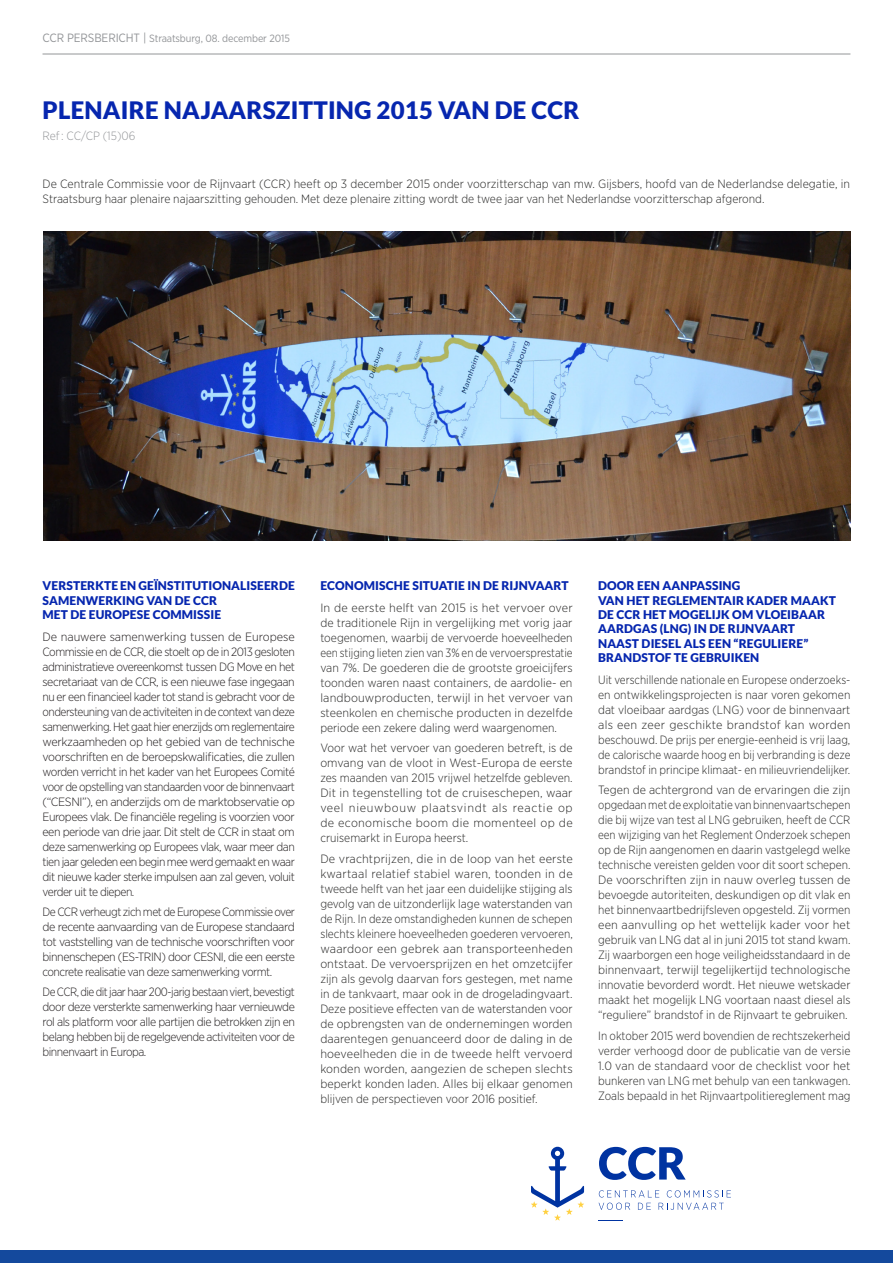
<style>
.page{position:relative;width:893px;height:1263px;background:#fff}
.page>*{position:absolute;margin:0;border:0;box-sizing:border-box;transform-origin:0 0}
.t1{font:900 24px "Lato";letter-spacing:.01em;color:#0626af}
.Texte_courant_light{font:300 12px/15px "Gotham Narrow";color:#282827;text-align:justify}
.Texte_courant_light-2{font:300 12px/15px "Gotham Narrow";color:#282827;text-align:justify;scale:1.05 1}
.Texte_courant_light-3{font:300 12px/15px "Gotham Narrow";letter-spacing:-.04em;color:#231f20;text-align:justify;scale:1.05 1}
.Texte_courant_light-4{font:300 12px/15px "Gotham Narrow";letter-spacing:-.04em;color:#231f20;text-align:justify}
.Texte_courant_light-5{font:300 12px/15px "Gotham Narrow";color:#282827;text-align:justify;scale:.96 1}
.Style_de_paragraphe{font:900 12px/14.4px "Lato";letter-spacing:.01em;color:#0626af}
.Texte_courant_light-6{font:900 12px/14.4px "Lato";letter-spacing:.01em;color:#0626af}
.Texte_courant_light-7{font:300 12px "Gotham Narrow";color:#939598}
.t2{font:10.5px "Gotham Narrow";letter-spacing:-.01em;color:#939598}
.s1{font-size:12px}
</style>
<div class="page">
<hr style="left:43px;top:54px;width:807px;height:1px;background:#939598">
<div style="left:0;top:1250px;width:893px;height:13px;background:#14499d"></div>
<svg style="left:531px;top:1147px;width:53px;height:73px"></svg>
<svg style="left:599px;top:1147px;width:87px;height:33px"></svg>
<svg style="left:598px;top:1220px;width:25px;height:1px"></svg>
<svg style="left:599px;top:1190px;width:132px;height:20px"></svg>
<img style="left:44px;top:232px;width:806px;height:308px">
<p class="t2" style="left:43px;top:32px;width:249px"><span class="s1">CCR PERSBERICHT |</span> Straatsburg, 08. december 2015</p>
<p class="t1" style="left:43px;top:96px;width:538px">PLENAIRE NAJAARSZITTING 2015 VAN DE CCR</p>
<p class="Texte_courant_light-7" style="left:43px;top:128px;width:94px">Ref : CC/CP (15)06</p>
<p class="Texte_courant_light" style="left:43px;top:176px;width:809px">De Centrale Commissie voor de Rijnvaart (CCR) heeft op 3 december 2015 onder voorzitterschap van mw. Gijsbers, hoofd van de Nederlandse delegatie, in<br>Straatsburg haar plenaire najaarszitting gehouden. Met deze plenaire zitting wordt de twee jaar van het Nederlandse voorzitterschap afgerond.</p>
<p class="Texte_courant_light-6" style="left:43px;top:578px;width:254px">VERSTERKTE EN GEÏNSTITUTIONALISEERDE<br>SAMENWERKING VAN DE CCR<br>MET DE EUROPESE COMMISSIE</p>
<p class="Texte_courant_light-3" style="left:43px;top:628px;width:242px">De nauwere samenwerking tussen de Europese Commissie en de CCR, die stoelt op de in 2013 gesloten administratieve overeenkomst tussen DG Move en het secretariaat van de CCR, is een nieuwe fase ingegaan nu er een financieel kader tot stand is gebracht voor de ondersteuning van de activiteiten in de context van deze samenwerking. Het gaat hier enerzijds om reglementaire werkzaamheden op het gebied van de technische voorschriften en de beroepskwalificaties, die zullen worden verricht in het kader van het Europees Comité voor de opstelling van standaarden voor de binnenvaart (“CESNI”), en anderzijds om de marktobservatie op Europees vlak. De financiële regeling is voorzien voor een periode van drie jaar. Dit stelt de CCR in staat om deze samenwerking op Europees vlak, waar meer dan tien jaar geleden een begin mee werd gemaakt en waar dit nieuwe kader sterke impulsen aan zal geven, voluit verder uit te diepen.</p>
<p class="Texte_courant_light-4" style="left:43px;top:904px;width:254px">De CCR verheugt zich met de Europese Commissie over de recente aanvaarding van de Europese standaard tot vaststelling van de technische voorschriften voor binnenschepen (ES-TRIN) door CESNI, die een eerste concrete realisatie van deze samenwerking vormt.</p>
<p class="Texte_courant_light-4" style="left:43px;top:984px;width:254px">De CCR, die dit jaar haar 200-jarig bestaan viert, bevestigt door deze versterkte samenwerking haar vernieuwde rol als platform voor alle partijen die betrokken zijn en belang hebben bij de regelgevende activiteiten voor de binnenvaart in Europa.</p>
<p class="Style_de_paragraphe" style="left:320px;top:578px;width:250px">ECONOMISCHE SITUATIE IN DE RIJNVAART</p>
<p class="Texte_courant_light-2" style="left:320px;top:600px;width:242px">In de eerste helft van 2015 is het vervoer over de traditionele Rijn in vergelijking met vorig jaar toegenomen, waarbij de vervoerde hoeveelheden een stijging lieten zien van 3% en de vervoersprestatie van 7%. De goederen die de grootste groeicijfers toonden waren naast containers, de aardolie- en landbouwproducten, terwijl in het vervoer van steenkolen en chemische producten in dezelfde periode een zekere daling werd waargenomen.</p>
<p class="Texte_courant_light" style="left:320px;top:740px;width:254px">Voor wat het vervoer van goederen betreft, is de omvang van de vloot in West-Europa de eerste zes maanden van 2015 vrijwel hetzelfde gebleven.<br>Dit in tegenstelling tot de cruiseschepen, waar veel nieuwbouw plaatsvindt als reactie op de economische boom die momenteel op de cruisemarkt in Europa heerst.</p>
<p class="Texte_courant_light-2" style="left:320px;top:850px;width:242px">De vrachtprijzen, die in de loop van het eerste kwartaal relatief stabiel waren, toonden in de tweede helft van het jaar een duidelijke stijging als gevolg van de uitzonderlijk lage waterstanden van de Rijn. In deze omstandigheden kunnen de schepen slechts kleinere hoeveelheden goederen vervoeren, waardoor een gebrek aan transporteenheden ontstaat. De vervoersprijzen en het omzetcijfer zijn als gevolg daarvan fors gestegen, met name in de tankvaart, maar ook in de drogeladingvaart.<br>Deze positieve effecten van de waterstanden voor de opbrengsten van de ondernemingen worden daarentegen genuanceerd door de daling in de hoeveelheden die in de tweede helft vervoerd konden worden, aangezien de schepen slechts beperkt konden laden. Alles bij elkaar genomen blijven de perspectieven voor 2016 positief.</p>
<p class="Style_de_paragraphe" style="left:598px;top:578px;width:239px">DOOR EEN AANPASSING<br>VAN HET REGLEMENTAIR KADER MAAKT<br>DE CCR HET MOGELIJK OM VLOEIBAAR<br>AARDGAS (LNG) IN DE RIJNVAART<br>NAAST DIESEL ALS EEN “REGULIERE”<br>BRANDSTOF TE GEBRUIKEN</p>
<p class="Texte_courant_light-5" style="left:598px;top:672px;width:264px">Uit verschillende nationale en Europese onderzoeks&shy;en ontwikkelingsprojecten is naar voren gekomen dat vloeibaar aardgas (LNG) voor de binnenvaart als een zeer geschikte brandstof kan worden beschouwd. De prijs per energie-eenheid is vrij laag, de calorische waarde hoog en bij verbranding is deze brandstof in principe klimaat- en milieuvriendelijker.</p>
<p class="Texte_courant_light" style="left:598px;top:782px;width:254px">Tegen de achtergrond van de ervaringen die zijn opgedaan met de exploitatie van binnenvaartschepen die bij wijze van test al LNG gebruiken, heeft de CCR een wijziging van het Reglement Onderzoek schepen op de Rijn aangenomen en daarin vastgelegd welke technische vereisten gelden voor dit soort schepen.<br>De voorschriften zijn in nauw overleg tussen de bevoegde autoriteiten, deskundigen op dit vlak en het binnenvaartbedrijfsleven opgesteld. Zij vormen een aanvulling op het wettelijk kader voor het gebruik van LNG dat al in juni 2015 tot stand kwam.<br>Zij waarborgen een hoge veiligheidsstandaard in de binnenvaart, terwijl tegelijkertijd technologische innovatie bevorderd wordt. Het nieuwe wetskader maakt het mogelijk LNG voortaan naast diesel als “reguliere” brandstof in de Rijnvaart te gebruiken.</p>
<p class="Texte_courant_light" style="left:598px;top:1027px;width:254px">In oktober 2015 werd bovendien de rechtszekerheid verder verhoogd door de publicatie van de versie 1.0 van de standaard voor de checklist voor het bunkeren van LNG met behulp van een tankwagen.<br>Zoals bepaald in het Rijnvaartpolitiereglement mag</p>
</div>
